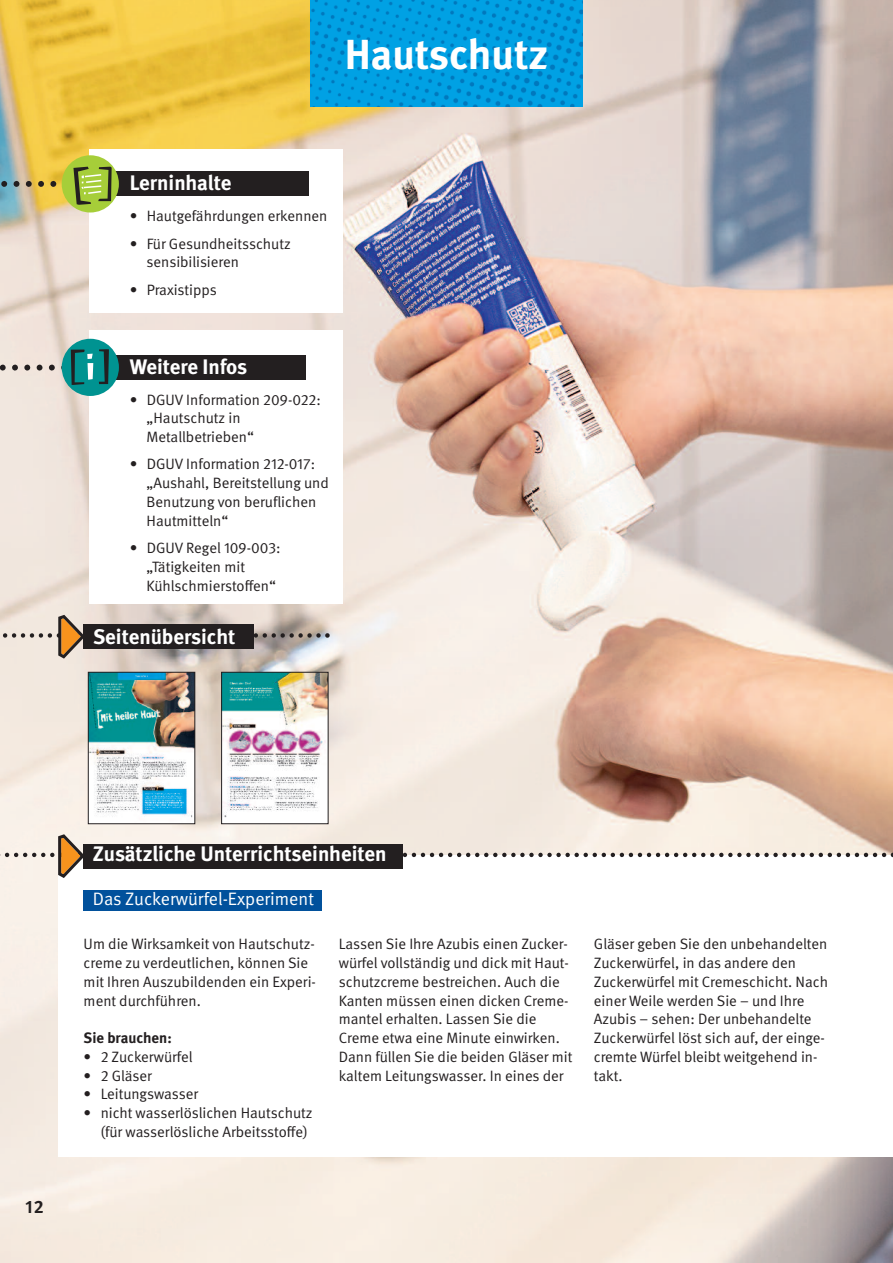
<style>
.page{position:relative;width:893px;height:1263px;background:#fff}
.page>*{position:absolute;margin:0;border:0;box-sizing:border-box;transform-origin:0 0}
.t1{font:700 42px "DGUV Meta";color:#fff}
.t2{font:700 21px "DGUV Meta";color:#fff}
.t3{font:18px "DGUV Meta";color:#fff}
.t4{font:700 18px "DGUV Meta";color:#231f20}
.t5{font:15px/18.8px "DGUV Meta";color:#231f20}
.t6{font:700 15px "DGUV Meta";color:#231f20}
</style>
<div class="page">
<img style="left:0;top:0;width:893px;height:1262px">
<div style="left:58px;top:855px;width:835px;height:302px;background:#fff"></div>
<img style="left:310px;top:0;width:273px;height:106px">
<div style="left:89px;top:149px;width:253px;height:163px;background:#fff"></div>
<div style="left:104px;top:172px;width:205px;height:24px;background:#231f20"></div>
<div style="left:62px;top:155px;width:57px;height:57px;background:#a6ce39;border-radius:50%"></div>
<svg style="left:0;top:167px;width:112px;height:38px"></svg>
<div style="left:89px;top:330px;width:253px;height:273px;background:#fff"></div>
<div style="left:101px;top:355px;width:205px;height:25px;background:#231f20"></div>
<div style="left:62px;top:339px;width:57px;height:57px;background:#009391;border-radius:50%"></div>
<svg style="left:99px;top:349px;width:10px;height:35px"></svg>
<svg style="left:0;top:350px;width:93px;height:35px"></svg>
<img style="left:90px;top:674px;width:103px;height:148px">
<div style="left:88px;top:672px;width:107px;height:152px;border:1px solid #231f20"></div>
<img style="left:223px;top:674px;width:103px;height:148px">
<div style="left:221px;top:672px;width:107px;height:152px;border:1px solid #231f20"></div>
<div style="left:84px;top:890px;width:238px;height:20px;background:#01519c"></div>
<svg style="left:0;top:615px;width:330px;height:44px;background:#9b9189"></svg>
<svg style="left:0;top:834px;width:893px;height:44px"></svg>
<h1 class="t1" style="left:345px;top:38px;width:205px">Hautschutz</h1>
<h2 class="t2" style="left:130px;top:175px;width:103px">Lerninhalte</h2>
<p class="t5" style="left:130px;top:208px;width:199px">• Hautgefährdungen erkennen</p>
<p class="t5" style="left:147px;top:235px;width:146px;text-indent:-17px">• Für Gesundheitsschutz sensibilisieren</p>
<p class="t5" style="left:130px;top:281px;width:89px">• Praxistipps</p>
<h2 class="t2" style="left:130px;top:358px;width:119px">Weitere Infos</h2>
<p class="t5" style="left:147px;top:391px;width:176px;text-indent:-17px">• DGUV Information 209-022: „Hautschutz in<br>Metallbetrieben“</p>
<p class="t5" style="left:147px;top:456px;width:184px;text-indent:-17px">• DGUV Information 212-017: „Aushahl, Bereitstellung und<br>Benutzung von beruflichen<br>Hautmitteln“</p>
<p class="t5" style="left:147px;top:539px;width:136px;text-indent:-17px">• DGUV Regel 109-003: „Tätigkeiten mit<br>Kühlschmierstoffen“</p>
<h2 class="t2" style="left:93px;top:628px;width:144px">Seitenübersicht</h2>
<p class="t4" style="left:26px;top:1199px;width:20px">12</p>
<h2 class="t2" style="left:93px;top:846px;width:295px">Zusätzliche Unterrichtseinheiten</h2>
<p class="t3" style="left:93px;top:892px;width:222px">Das Zuckerwürfel-Experiment</p>
<p class="t5" style="left:84px;top:936px;width:234px">Um die Wirksamkeit von Hautschutz&shy;creme zu verdeutlichen, können Sie mit Ihren Auszubildenden ein Experi&shy;ment durchführen.</p>
<p class="t6" style="left:84px;top:1032px;width:90px">Sie brauchen:</p>
<p class="t5" style="left:84px;top:1048px;width:111px">• 2 Zuckerwürfel</p>
<p class="t5" style="left:84px;top:1067px;width:70px">• 2 Gläser</p>
<p class="t5" style="left:84px;top:1086px;width:116px">• Leitungswasser</p>
<p class="t5" style="left:101px;top:1105px;width:214px;text-indent:-17px">• nicht wasserlöslichen Hautschutz (für wasserlösliche Arbeitsstoffe)</p>
<p class="t5" style="left:339px;top:936px;width:235px">Lassen Sie Ihre Azubis einen Zucker&shy;würfel vollständig und dick mit Haut&shy;schutzcreme bestreichen. Auch die Kanten müssen einen dicken Creme&shy;mantel erhalten. Lassen Sie die Creme etwa eine Minute einwirken.<br>Dann füllen Sie die beiden Gläser mit kaltem Leitungswasser. In eines der</p>
<p class="t5" style="left:594px;top:936px;width:236px">Gläser geben Sie den unbehandelten<br>Zuckerwürfel, in das andere den<br>Zuckerwürfel mit Cremeschicht. Nach einer Weile werden Sie – und Ihre<br>Azubis – sehen: Der unbehandelte<br>Zuckerwürfel löst sich auf, der einge&shy;cremte Würfel bleibt weitgehend in&shy;takt.</p>
</div>
